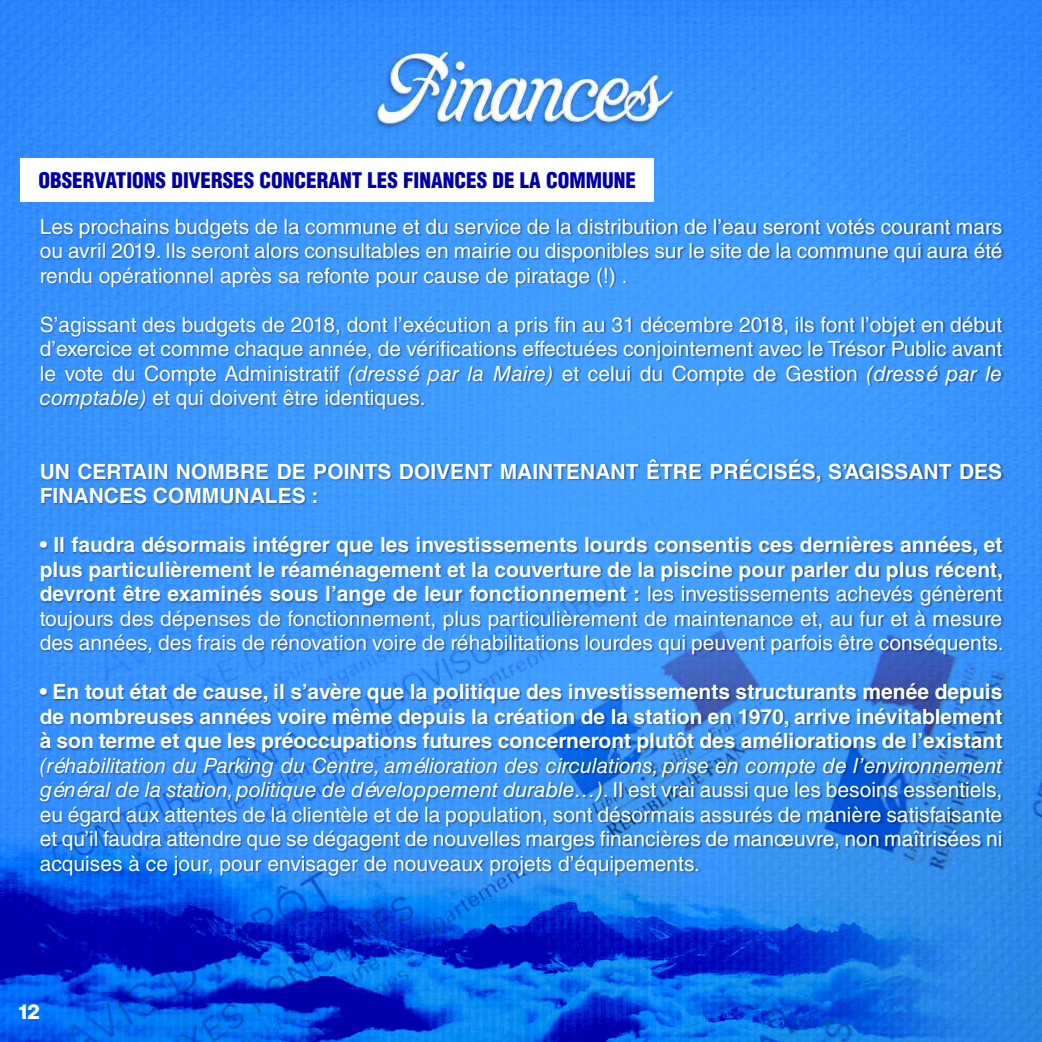
<style>
.page{position:relative;width:1042px;height:1042px;background:#fff}
.page>*{position:absolute;margin:0;border:0;box-sizing:border-box;transform-origin:0 0}
.t1{font:21px/24.5px "Helvetica LT Std";color:#fff;text-align:justify}
.t2{font:700 21px/24.5px "Helvetica LT Std";color:#fff}
.t3{font:900 condensed 21px "Helvetica LT Std";color:#0000a6}
.t4{font:700 21px "Haas Grot Disp 75";color:#fff}
.s1{font-style:italic}
.s2{font-weight:400}
.s3{font-weight:700}
</style>
<div class="page">
<img style="left:0;top:0;width:1042px;height:1042px">
<div style="left:20px;top:159px;width:633px;height:43px;background:#fff"></div>
<div style="left:39px;top:218px;width:966px;height:660px;background:#000;opacity:.4"></div>
<p class="t3" style="left:38px;top:167px;width:599px">OBSERVATIONS DIVERSES CONCERANT LES FINANCES DE LA COMMUNE</p>
<p class="t1" style="left:40px;top:214px;width:964px">Les prochains budgets de la commune et du service de la distribution de l’eau seront votés courant mars ou avril 2019. Ils seront alors consultables en mairie ou disponibles sur le site de la commune qui aura été rendu opérationnel après sa refonte pour cause de piratage (!) .</p>
<p class="t1" style="left:40px;top:312px;width:964px">S’agissant des budgets de 2018, dont l’exécution a pris fin au 31 décembre 2018, ils font l’objet en début d’exercice et comme chaque année, de vérifications effectuées conjointement avec le Trésor Public avant le vote du Compte Administratif <span class="s1">(dressé par la Maire)</span> et celui du Compte de Gestion <span class="s1">(dressé par le comptable)</span> et qui doivent être identiques.</p>
<p class="t2" style="left:40px;top:459px;width:964px">UN CERTAIN NOMBRE DE POINTS DOIVENT MAINTENANT ÊTRE PRÉCISÉS, S’AGISSANT DES<br>FINANCES COMMUNALES :</p>
<p class="t2" style="left:40px;top:532px;width:965px;text-align:justify">• Il faudra désormais intégrer que les investissements lourds consentis ces dernières années, et plus particulièrement le réaménagement et la couverture de la piscine pour parler du plus récent, devront être examinés sous l’ange de leur fonctionnement : <span class="s2">les investissements achevés génèrent toujours des dépenses de fonctionnement, plus particulièrement de maintenance et, au fur et à mesure des années, des frais de rénovation voire de réhabilitations lourdes qui peuvent parfois être conséquents.</span></p>
<p class="t1" style="left:40px;top:679px;width:964px"><span class="s3">• En tout état de cause, il s’avère que la politique des investissements structurants menée depuis de nombreuses années voire même depuis la création de la station en 1970, arrive inévitablement à son terme et que les préoccupations futures concerneront plutôt des améliorations de l’existant </span><span class="s1">(réhabilitation du Parking du Centre, amélioration des circulations, prise en compte de l’environnement général de la station, politique de développement durable…)</span>. Il est vrai aussi que les besoins essentiels, eu égard aux attentes de la clientèle et de la population, sont désormais assurés de manière satisfaisante et qu’il faudra attendre que se dégagent de nouvelles marges financières de manœuvre, non maîtrisées ni acquises à ce jour, pour envisager de nouveaux projets d’équipements.</p>
<p class="t4" style="left:19px;top:1000px;width:22px">12</p>
</div>
